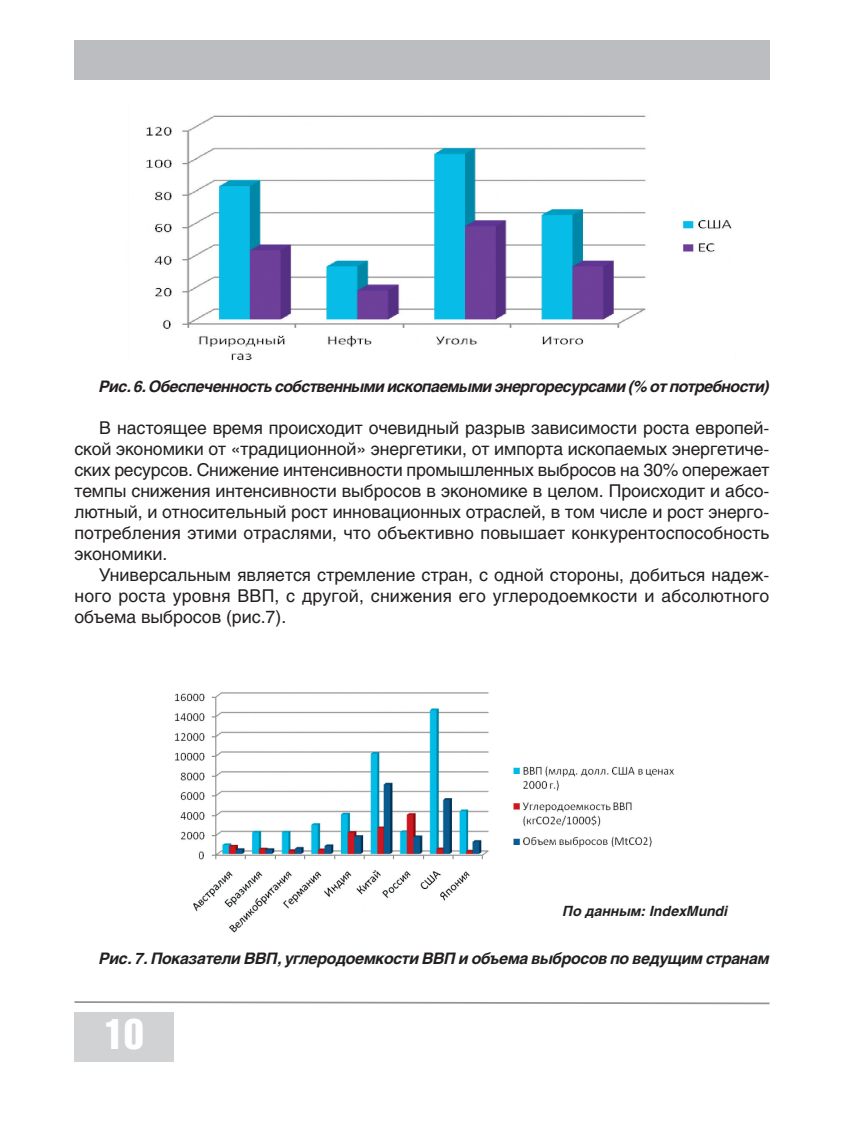
<style>
.page{position:relative;width:844px;height:1141px;background:#fff}
.page>*{position:absolute;margin:0;border:0;box-sizing:border-box;transform-origin:0 0}
.t1{font:42px "Helios Compressed";color:#fff}
.t2{font:17.5px/21px "Helios";letter-spacing:.005em;color:#231f20;text-align:justify}
.t3{font:italic 700 15.75px "Helios";letter-spacing:-.04em;color:#231f20}
.t4{font:italic 700 14px "Helios";color:#231f20}
</style>
<div class="page">
<div style="left:74px;top:40px;width:695px;height:39px;background:#bcbdc0"></div>
<svg style="left:74px;top:1001px;width:695px;height:3px"></svg>
<div style="left:74px;top:1012px;width:100px;height:50px;background:#d1d2d4"></div>
<img style="left:146px;top:115px;width:586px;height:245px">
<img style="left:175px;top:692px;width:499px;height:241px">
<p class="t3" style="left:99px;top:381px;width:671px">Рис. 6. Обеспеченность собственными ископаемыми энергоресурсами (% от потребности)</p>
<p class="t2" style="left:74px;top:419px;width:696px;text-indent:25px">В настоящее время происходит очевидный разрыв зависимости роста европей&shy;ской экономики от «традиционной» энергетики, от импорта ископаемых энергетиче&shy;ских ресурсов. Снижение интенсивности промышленных выбросов на 30% опережает темпы снижения интенсивности выбросов в экономике в целом. Происходит и абсо&shy;лютный, и относительный рост инновационных отраслей, в том числе и рост энерго&shy;потребления этими отраслями, что объективно повышает конкурентоспособность экономики.</p>
<p class="t2" style="left:74px;top:566px;width:696px;text-indent:25px">Универсальным является стремление стран, с одной стороны, добиться надеж&shy;ного роста уровня ВВП, с другой, снижения его углеродоемкости и абсолютного объема выбросов (рис.7).</p>
<p class="t4" style="left:562px;top:906px;width:166px">По данным: IndexMundi</p>
<p class="t3" style="left:99px;top:953px;width:671px">Рис. 7. Показатели ВВП, углеродоемкости ВВП и объема выбросов по ведущим странам</p>
<h1 class="t1" style="left:105px;top:1019px;width:40px">10</h1>
</div>
